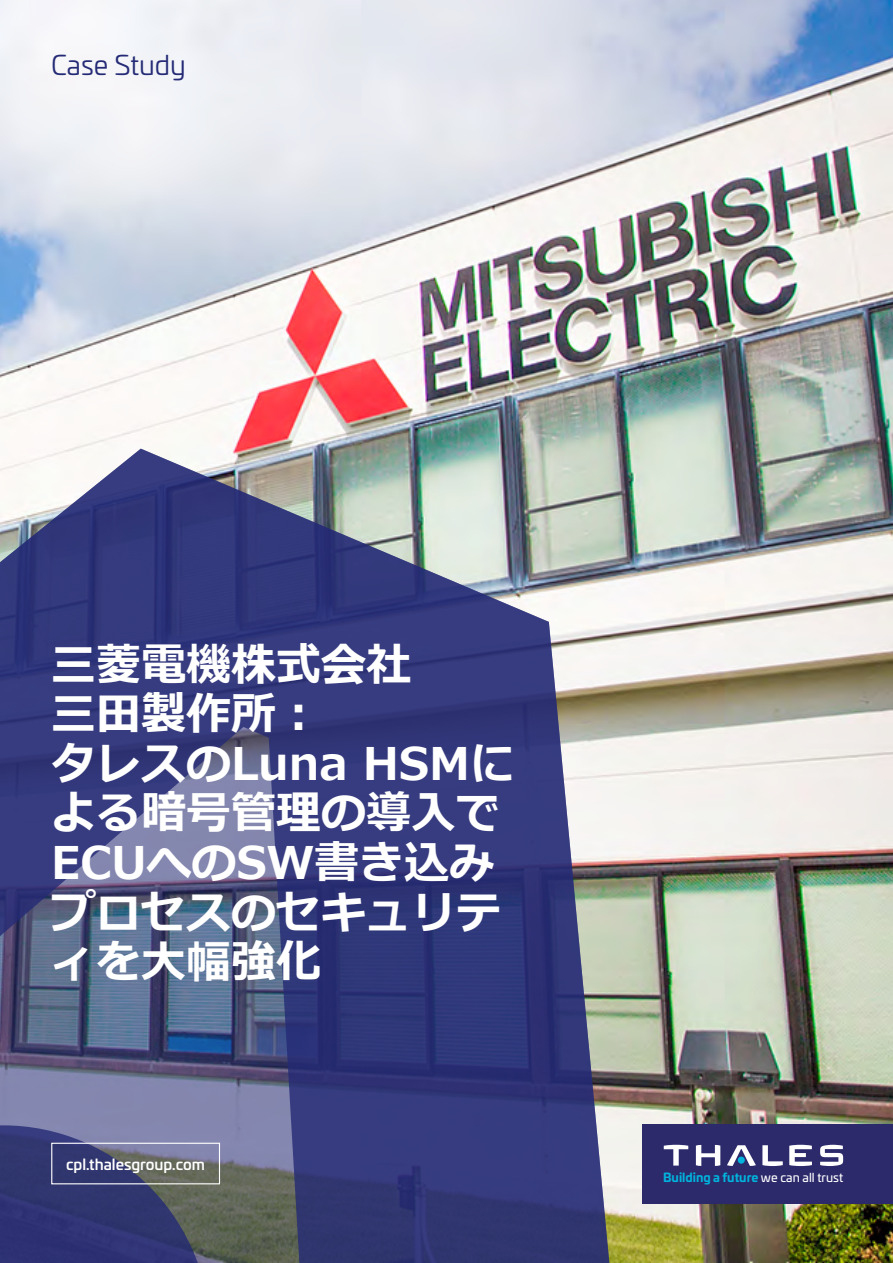
<style>
.page{position:relative;width:893px;height:1263px;background:#fff}
.page>*{position:absolute;margin:0;border:0;box-sizing:border-box;transform-origin:0 0}
.t1{font:700 45px/49.5px "Meiryo";color:#fff}
.t2{font:27px "Univia Pro";color:#242a75}
.t3{font:500 15px "Univia Pro";color:#fff}
.t4{font:700 12.15px "Univia Pro";color:#00b4dd}
.s1{font-weight:400;color:#fff}
</style>
<div class="page">
<img style="left:0;top:0;width:893px;height:1263px">
<img style="left:0;top:449px;width:673px;height:814px">
<svg style="left:0;top:1097px;width:238px;height:166px"></svg>
<div style="left:642px;top:1124px;width:251px;height:80px;background:#2c2a6b"></div>
<svg style="left:820px;top:1145px;width:23px;height:21px"></svg>
<svg style="left:789px;top:1145px;width:23px;height:21px"></svg>
<svg style="left:762px;top:1145px;width:21px;height:21px"></svg>
<svg style="left:727px;top:1145px;width:29px;height:21px"></svg>
<div style="left:738px;top:1156px;width:7px;height:8px;background:#00b4dd;border-radius:50%"></div>
<svg style="left:696px;top:1145px;width:24px;height:21px"></svg>
<svg style="left:664px;top:1145px;width:24px;height:20px"></svg>
<div style="left:51px;top:1143px;width:169px;height:41px;border:1px solid #fff"></div>
<p class="t2" style="left:51px;top:45px;width:136px">Case Study</p>
<p class="t1" style="left:51px;top:642px;width:466px">三菱電機株式会社<br>三田製作所：<br>タレスのLuna HSMによる暗号管理の導入で<br>ECUへのSW書き込みプロセスのセキュリティを大幅強化</p>
<p class="t3" style="left:66px;top:1152px;width:141px">cpl.thalesgroup.com</p>
<p class="t4" style="left:663px;top:1168px;width:181px">Building a future <span class="s1">we can all trust</span></p>
</div>
